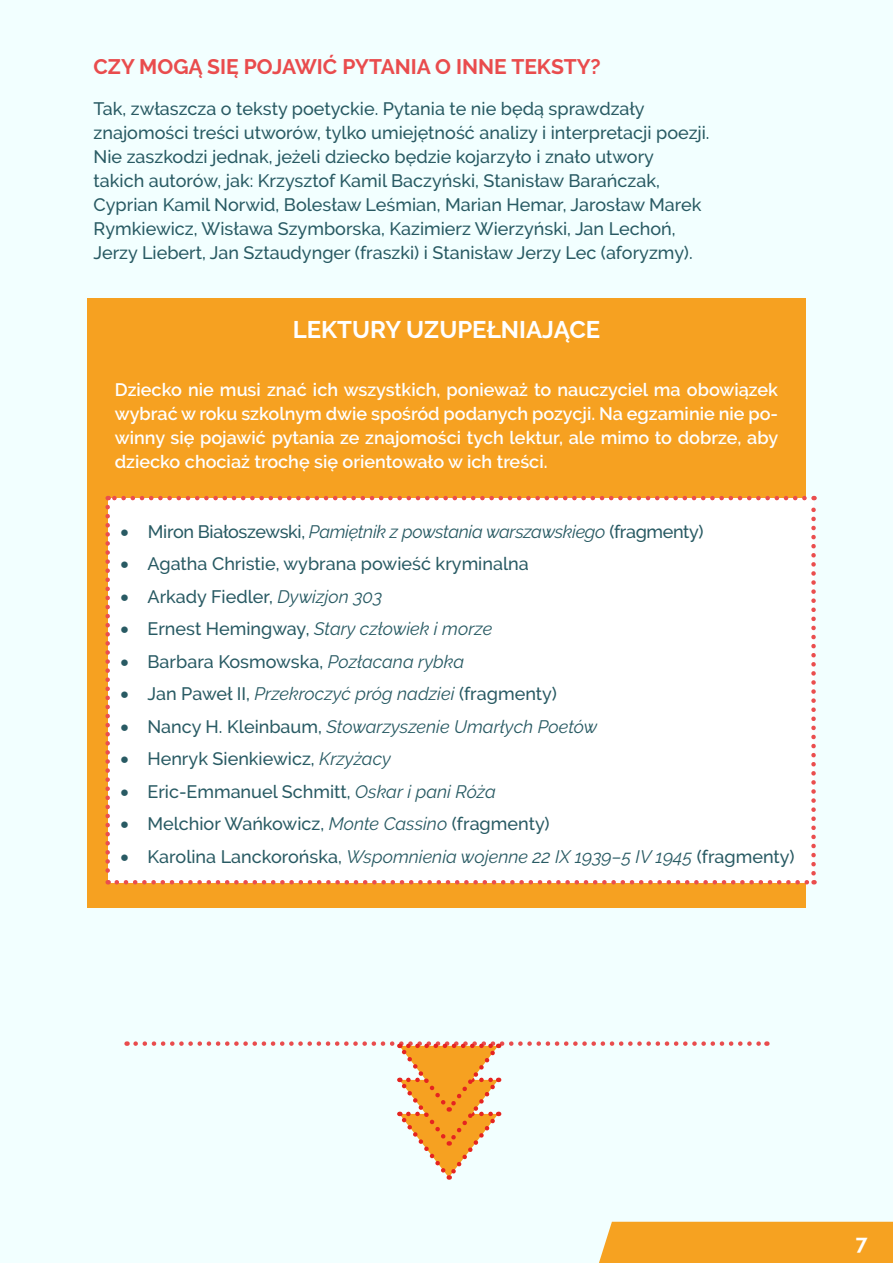
<style>
.page{position:relative;width:893px;height:1263px;background:#f2ffff}
.page>*{position:absolute;margin:0;border:0;box-sizing:border-box;transform-origin:0 0}
.t1{font:700 24px "Raleway";color:#fff}
.t2{font:700 21px "Raleway";color:#e94c4d}
.t3{font:700 21px "Raleway";color:#fff}
.t4{font:500 18px/24px "Raleway";color:#285a63}
.t5{font:600 18px/24px "Raleway";color:#fff;text-align:justify}
.t6{font:italic 18px "Raleway";color:#285a63}
.t7{font:italic 18px "Raleway";letter-spacing:-.02em;color:#285a63}
.s1{font-weight:500;font-style:normal}
.s2{font-weight:400;font-style:italic}
</style>
<div class="page">
<div style="left:599px;top:1222px;width:294px;height:41px;background:#f6a221"></div>
<div style="left:87px;top:298px;width:719px;height:610px;background:#f6a121"></div>
<div style="left:108px;top:498px;width:705px;height:384px;background:#fff"></div>
<svg style="left:105px;top:507px;width:5px;height:377px"></svg>
<svg style="left:117px;top:880px;width:697px;height:4px"></svg>
<svg style="left:811px;top:496px;width:5px;height:377px"></svg>
<svg style="left:108px;top:496px;width:696px;height:4px"></svg>
<svg style="left:136px;top:1041px;width:631px;height:139px"></svg>
<p class="t2" style="left:94px;top:54px;width:509px">CZY MOGĄ SIĘ POJAWIĆ PYTANIA O INNE TEKSTY?</p>
<p class="t4" style="left:94px;top:96px;width:618px">Tak, zwłaszcza o teksty poetyckie. Pytania te nie będą sprawdzały znajomości treści utworów, tylko umiejętność analizy i interpretacji poezji.<br>Nie zaszkodzi jednak, jeżeli dziecko będzie kojarzyło i znało utwory<br>takich autorów, jak: Krzysztof Kamil Baczyński, Stanisław Barańczak, Cyprian Kamil Norwid, Bolesław Leśmian, Marian Hemar, Jarosław Marek Rymkiewicz, Wisława Szymborska, Kazimierz Wierzyński, Jan Lechoń, Jerzy Liebert, Jan Sztaudynger (fraszki) i Stanisław Jerzy Lec (aforyzmy).</p>
<h1 class="t1" style="left:293px;top:316px;width:309px">LEKTURY UZUPEŁNIAJĄCE</h1>
<p class="t5" style="left:115px;top:378px;width:665px">Dziecko nie musi znać ich wszystkich, ponieważ to nauczyciel ma obowiązek wybrać w roku szkolnym dwie spośród podanych pozycji. Na egzaminie nie po&shy;winny się pojawić pytania ze znajomości tych lektur, ale mimo to dobrze, aby dziecko chociaż trochę się orientowało w ich treści.</p>
<p class="t7" style="left:121px;top:521px;width:584px">• <span class="s1">Miron Białoszewski,</span> Pamiętnik z powstania warszawskiego <span class="s1">(fragmenty)</span></p>
<p class="t4" style="left:121px;top:552px;width:410px">• Agatha Christie, wybrana powieść kryminalna</p>
<p class="t4" style="left:121px;top:584px;width:263px">• Arkady Fiedler, <span class="s2">Dywizjon 303</span></p>
<p class="t6" style="left:121px;top:618px;width:373px">• <span class="s1">Ernest Hemingway,</span> Stary człowiek i morze</p>
<p class="t4" style="left:121px;top:649px;width:345px">• Barbara Kosmowska, <span class="s2">Pozłacana rybka</span></p>
<p class="t4" style="left:121px;top:682px;width:438px">• Jan Paweł II, <span class="s2">Przekroczyć próg nadziei</span> (fragmenty)</p>
<p class="t6" style="left:121px;top:716px;width:478px">• <span class="s1">Nancy H. Kleinbaum,</span> Stowarzyszenie Umarłych Poetów</p>
<p class="t4" style="left:121px;top:747px;width:272px">• Henryk Sienkiewicz, <span class="s2">Krzyżacy</span></p>
<p class="t4" style="left:121px;top:779px;width:377px">• Eric-Emmanuel Schmitt, <span class="s2">Oskar i pani Róża</span></p>
<p class="t4" style="left:121px;top:812px;width:431px">• Melchior Wańkowicz, <span class="s2">Monte Cassino</span> (fragmenty)</p>
<p class="t6" style="left:121px;top:846px;width:675px">• <span class="s1">Karolina Lanckorońska,</span> Wspomnienia wojenne 22 IX 1939–5 IV 1945 <span class="s1">(fragmenty)</span></p>
<p class="t3" style="left:856px;top:1230px;width:13px">7</p>
</div>
